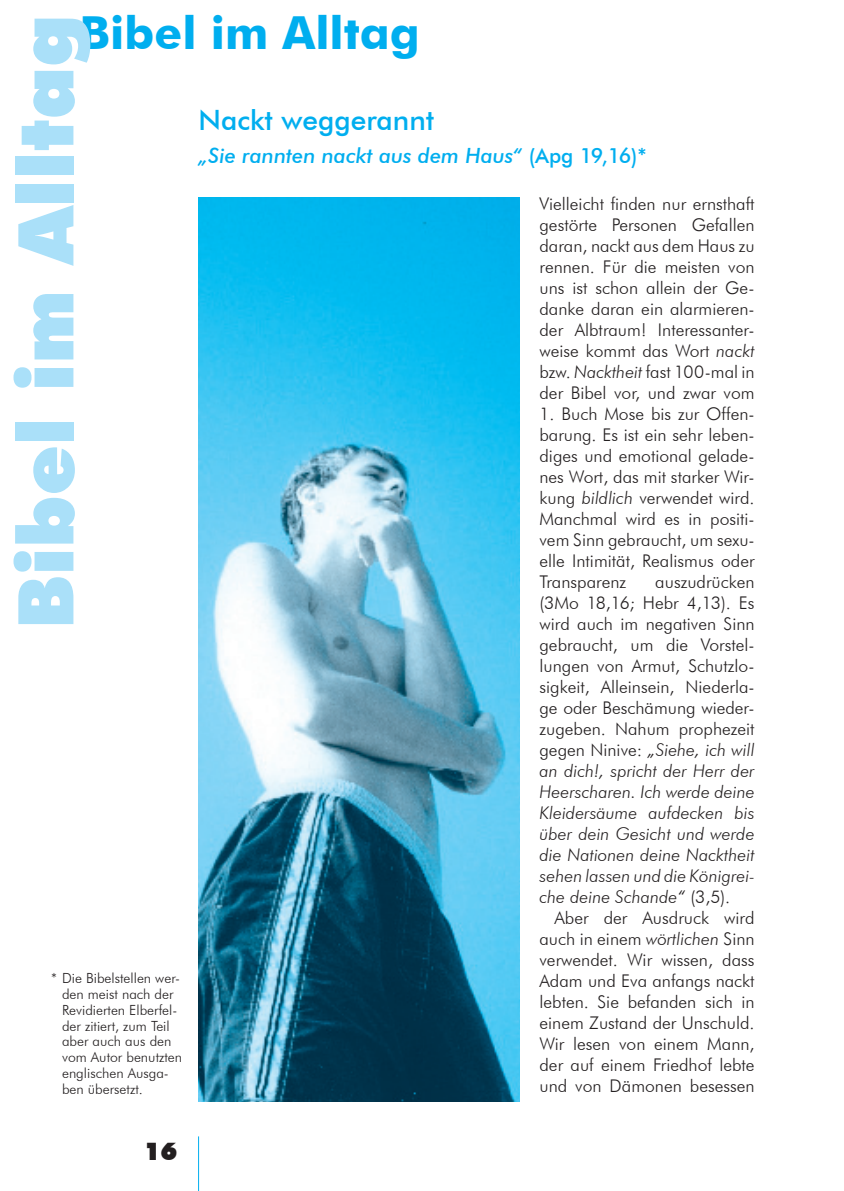
<style>
.page{position:relative;width:844px;height:1191px;background:#fff}
.page>*{position:absolute;margin:0;border:0;box-sizing:border-box;transform-origin:0 0}
.t1{font:900 77px "Futura BT";color:#aae0f9}
.t2{font:700 45.5px "Futura BT";color:#00aeef}
.t3{font:500 28px "Futura BT";color:#00aeef}
.t4{font:900 24.5px "Futura BT";color:#231f20}
.t5{font:italic 500 21px "Futura BT";color:#00aeef}
.t6{font:300 17.5px/21px "Futura BT";color:#231f20;text-align:justify}
.t7{font:300 14px/15.8px "Futura BT";color:#231f20}
.s1{font-style:normal}
.s2{font-style:italic}
</style>
<div class="page">
<hr style="left:198px;top:1136px;width:1px;height:55px;background:#00aeef">
<img style="left:198px;top:198px;width:321px;height:903px">
<h2 class="t2" style="left:79px;top:6px;width:342px">Bibel im Alltag</h2>
<h1 class="t1" style="left:-1px;top:629px;width:616px;rotate:-90deg">Bibel im Alltag</h1>
<h3 class="t3" style="left:198px;top:103px;width:237px">Nackt weggerannt</h3>
<p class="t5" style="left:198px;top:143px;width:449px">„Sie rannten nackt aus dem Haus“ <span class="s1">(Apg 19,16)*</span></p>
<p class="t6" style="left:539px;top:193px;width:216px">Vielleicht finden nur ernsthaft gestörte Personen Gefallen daran, nackt aus dem Haus zu rennen. Für die meisten von uns ist schon allein der Ge&shy;danke daran ein alarmieren&shy;der Albtraum! Interessanter&shy;weise kommt das Wort <span class="s2">nackt </span>bzw. <span class="s2">Nacktheit</span> fast 100-mal in der Bibel vor, und zwar vom</p>
<p class="t6" style="left:539px;top:403px;width:216px">1. Buch Mose bis zur Offen&shy;barung. Es ist ein sehr leben&shy;diges und emotional gelade&shy;nes Wort, das mit starker Wir&shy;kung <span class="s2">bildlich</span> verwendet wird.<br>Manchmal wird es in positi&shy;vem Sinn gebraucht, um sexu&shy;elle Intimität, Realismus oder Transparenz</p>
<p class="t6" style="left:539px;top:571px;width:216px;text-indent:116px">auszudrücken (3Mo 18,16; Hebr 4,13). Es wird auch im negativen Sinn gebraucht, um die Vorstel&shy;lungen von Armut, Schutzlo&shy;sigkeit, Alleinsein, Niederla&shy;ge oder Beschämung wieder&shy;zugeben. Nahum prophezeit gegen Ninive: <span class="s2">„Siehe, ich will an dich!, spricht der Herr der Heerscharen. Ich werde deine Kleidersäume aufdecken bis über dein Gesicht und werde die Nationen deine Nacktheit sehen lassen und die Königrei&shy;che deine Schande“</span> (3,5).</p>
<p class="t6" style="left:539px;top:907px;width:216px;text-indent:15px">Aber der Ausdruck wird auch in einem <span class="s2">wörtlichen</span> Sinn verwendet. Wir wissen, dass Adam und Eva anfangs nackt lebten. Sie befanden sich in einem Zustand der Unschuld.<br>Wir lesen von einem Mann, der auf einem Friedhof lebte und von Dämonen besessen</p>
<p class="t7" style="left:62px;top:970px;width:122px;text-indent:-11px">* Die Bibelstellen wer&shy;den meist nach der<br>Revidierten Elberfel&shy;der zitiert, zum Teil aber auch aus den vom Autor benutzten englischen Ausga&shy;ben übersetzt.</p>
<h3 class="t4" style="left:144px;top:1136px;width:35px">16</h3>
</div>
